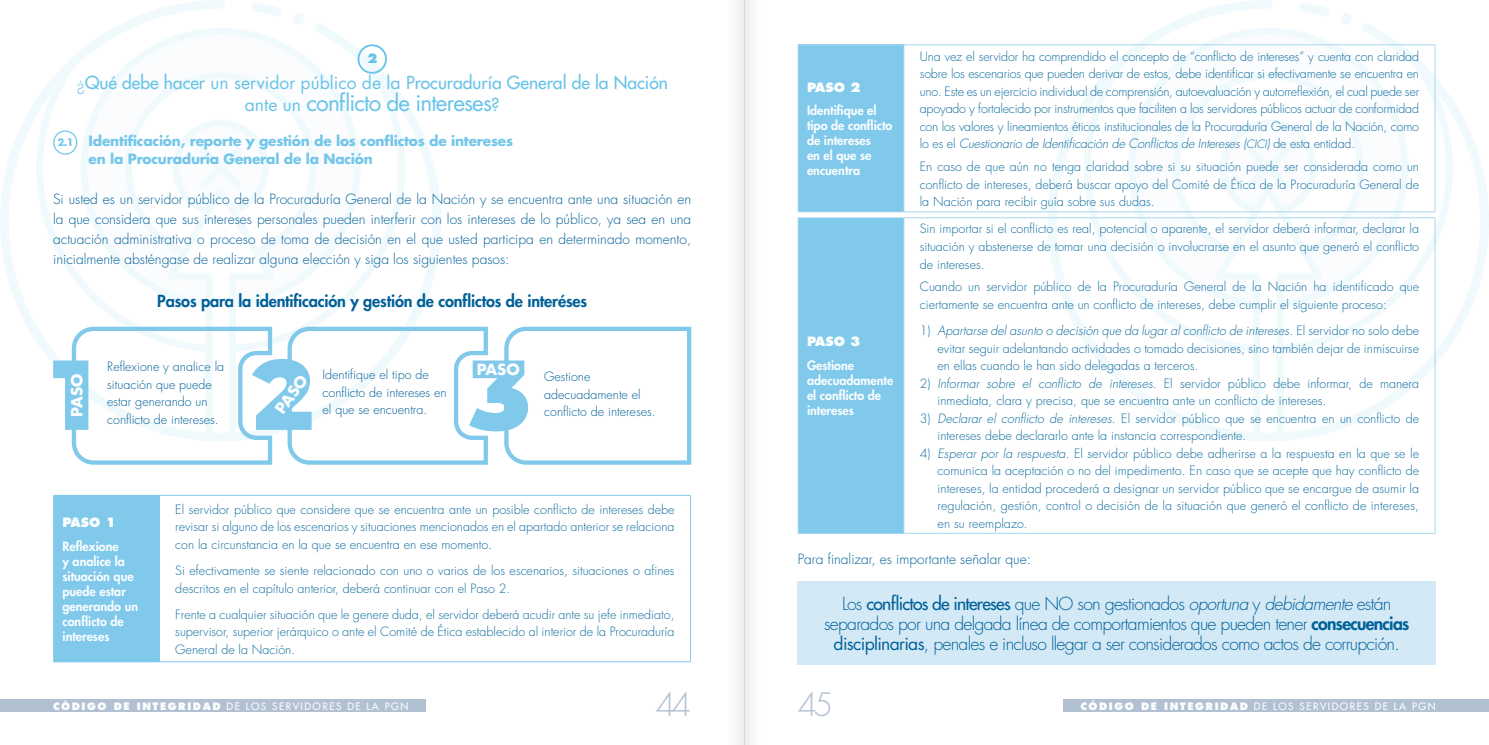
<style>
.page{position:relative;width:1489px;height:745px;background:#fff}
.page>*{position:absolute;margin:0;border:0;box-sizing:border-box;transform-origin:0 0}
.t1{font:300 31.25px "Futura Std";color:#b2c1d1}
._1-1num1_copy{font:22.5px "Futura Std";letter-spacing:-.04em;color:#68c3e8}
._2-1texto{font:300 17.5px/20px "Futura Std";letter-spacing:-.04em;color:#006098;text-align:center}
._1-1num1{font:500 17.5px "Futura Std";color:#68c3e8}
._3-1valor_historia{font:800 16.25px "Futura Std";letter-spacing:-.01em;color:#006098}
.t2{font:700 15px "Futura Std";letter-spacing:-.005em;color:#fcfeff}
._2-1texto-2{font:300 13.75px/20px "Futura Std";color:#006098;text-align:justify}
._1-3num2{font:700 13.75px/17.5px "Futura Std";letter-spacing:-.015em;color:#73c6e9}
._2-2texto_copy{font:300 13.75px "Futura Std";color:#006098}
._3-3historias{font:300 12.5px/17.5px "Futura Std";color:#0e6c9e;text-align:justify}
._2-1texto-3{font:300 12.5px/17.5px "Futura Std";color:#006098}
._3-3historias-2{font:800 12.5px/15px "Futura Std";color:#fcfeff}
._3-3historias-3{font:800 12.5px "Futura Std";color:#fcfeff}
._1-2num1_numero{font:800 12.5px "Futura Std";color:#68c3e8}
.t3{font:500 10px "Futura Std";letter-spacing:.15em;color:#fcfeff}
.s1{font-weight:300}
.s2{font-weight:400}
.s3{font-size:17.5px}
.s4{font-size:10px}
.s5{font-style:italic}
.s6{font-style:italic;font-size:11.25px}
.s7{font-weight:500}
.s8{font-weight:800}
</style>
<div class="page">
<svg style="left:1047px;top:0;width:441px;height:441px"></svg>
<svg style="left:0;top:0;width:387px;height:363px"></svg>
<div style="left:0;top:699px;width:425px;height:12px;background:#b2c1d1"></div>
<div style="left:1063px;top:699px;width:425px;height:12px;background:#b2c1d1"></div>
<img style="left:738px;top:0;width:13px;height:744px">
<svg style="left:53px;top:72px;width:638px;height:392px"></svg>
<div style="left:54px;top:495px;width:105px;height:166px;background:#80c9eb"></div>
<hr style="left:53px;top:494px;width:106px;height:1px;background:#80c9eb">
<hr style="left:53px;top:495px;width:1px;height:166px;background:#80c9eb">
<hr style="left:159px;top:494px;width:532px;height:1px;background:#80c9eb">
<hr style="left:159px;top:495px;width:1px;height:166px;background:#80c9eb">
<hr style="left:690px;top:495px;width:1px;height:166px;background:#80c9eb">
<hr style="left:53px;top:661px;width:106px;height:1px;background:#80c9eb">
<hr style="left:159px;top:661px;width:532px;height:1px;background:#80c9eb">
<div style="left:357px;top:44px;width:30px;height:30px;border:2px solid #68c3e8;border-radius:50%"></div>
<div style="left:53px;top:130px;width:24px;height:24px;border:1px solid #73c6e9;border-radius:50%"></div>
<div style="left:797px;top:581px;width:638px;height:83px;background:#d3e9f6"></div>
<div style="left:798px;top:45px;width:105px;height:167px;background:#80c9eb"></div>
<hr style="left:797px;top:44px;width:106px;height:1px;background:#a8d7ef">
<hr style="left:797px;top:45px;width:1px;height:166px;background:#a8d7ef">
<hr style="left:903px;top:44px;width:532px;height:1px;background:#a8d7ef">
<hr style="left:903px;top:45px;width:1px;height:166px;background:#a8d7ef">
<hr style="left:1434px;top:45px;width:1px;height:166px;background:#a8d7ef">
<hr style="left:797px;top:211px;width:106px;height:1px;background:#a8d7ef">
<hr style="left:903px;top:211px;width:532px;height:1px;background:#a8d7ef">
<div style="left:798px;top:218px;width:105px;height:315px;background:#80c9eb"></div>
<hr style="left:797px;top:217px;width:106px;height:1px;background:#a8d7ef">
<hr style="left:797px;top:218px;width:1px;height:314px;background:#a8d7ef">
<hr style="left:903px;top:217px;width:532px;height:1px;background:#a8d7ef">
<hr style="left:903px;top:218px;width:1px;height:314px;background:#a8d7ef">
<hr style="left:1434px;top:218px;width:1px;height:314px;background:#a8d7ef">
<hr style="left:797px;top:532px;width:106px;height:1px;background:#a8d7ef">
<hr style="left:903px;top:532px;width:532px;height:1px;background:#a8d7ef">
<p class="_1-2num1_numero" style="left:367px;top:50px;width:12px">2</p>
<p class="_1-1num1" style="left:77px;top:71px;width:593px"><span class="s1">¿</span>Qué debe hacer <span class="s2">un servidor público de la</span> Procuraduría General de la Nación</p>
<p class="_1-1num1_copy" style="left:245px;top:89px;width:256px"><span class="s3">ante un</span> conflicto de intereses<span class="s3">?</span></p>
<p class="_1-3num2" style="left:89px;top:132px;width:426px;text-indent:-31px"><span class="s4">2.1</span> Identificación, reporte y gestión de los conflictos de intereses en la Procuraduría General de la Nación</p>
<p class="_2-1texto-2" style="left:53px;top:189px;width:639px">Si usted es un servidor público de la Procuraduría General de la Nación y se encuentra ante una situación en la que considera que sus intereses personales pueden interferir con los intereses de lo público, ya sea en una actuación administrativa o proceso de toma de decisión en el que usted participa en determinado momento, inicialmente absténgase de realizar alguna elección y siga los siguientes pasos:</p>
<p class="_3-1valor_historia" style="left:157px;top:291px;width:431px">Pasos para la identificación y gestión de conflictos de interéses</p>
<p class="t2" style="left:67px;top:417px;width:45px;rotate:-90deg">PASO</p>
<p class="_2-1texto-3" style="left:107px;top:358px;width:118px">Reflexione y analice la situación que puede estar generando un conflicto de intereses.</p>
<p class="_2-1texto-3" style="left:322px;top:366px;width:125px">Identifique el tipo de conflicto de intereses en el que se encuentra.</p>
<p class="_2-1texto-3" style="left:544px;top:368px;width:113px">Gestione adecuadamente el conflicto de intereses.</p>
<p class="t2" style="left:477px;top:359px;width:45px">PASO</p>
<p class="t2" style="left:271px;top:405px;width:45px;rotate:-54deg">PASO</p>
<p class="_3-3historias-3" style="left:62px;top:514px;width:55px">PASO 1</p>
<p class="_3-3historias-2" style="left:62px;top:538px;width:77px">Reflexione<br>y analice la situación que puede estar generando un conflicto de intereses</p>
<p class="_3-3historias" style="left:175px;top:500px;width:500px">El servidor público que considere que se encuentra ante un posible conflicto de intereses debe revisar si alguno de los escenarios y situaciones mencionados en el apartado anterior se relaciona con la circunstancia en la que se encuentra en ese momento.</p>
<p class="_3-3historias" style="left:175px;top:561px;width:500px">Si efectivamente se siente relacionado con uno o varios de los escenarios, situaciones o afines descritos en el capítulo anterior, deberá continuar con el Paso 2.</p>
<p class="_3-3historias" style="left:175px;top:605px;width:500px">Frente a cualquier situación que le genere duda, el servidor deberá acudir ante su jefe inmediato, supervisor, superior jerárquico o ante el Comité de Ética establecido al interior de la Procuraduría General de la Nación.</p>
<p class="_3-3historias-3" style="left:807px;top:79px;width:55px">PASO 2</p>
<p class="_3-3historias-2" style="left:807px;top:103px;width:87px">Identifique el tipo de conflicto de intereses<br>en el que se encuentra</p>
<p class="_3-3historias" style="left:919px;top:48px;width:501px">Una vez el servidor ha comprendido el concepto de “conflicto de intereses” y cuenta con claridad sobre los escenarios que pueden derivar de estos, debe identificar si efectivamente se encuentra en uno. Este es un ejercicio individual de comprensión, autoevaluación y autorreflexión, el cual puede ser apoyado y fortalecido por instrumentos que faciliten a los servidores públicos actuar de conformidad con los valores y lineamientos éticos institucionales de la Procuraduría General de la Nación, como lo es el <span class="s5">Cuestionario de Identificación de Conflictos de Intereses (</span><span class="s6">CICI</span><span class="s5">)</span> de esta entidad.</p>
<p class="_3-3historias" style="left:919px;top:158px;width:501px">En caso de que aún no tenga claridad sobre si su situación puede ser considerada como un conflicto de intereses, deberá buscar apoyo del Comité de Ética de la Procuraduría General de la Nación para recibir guía sobre sus dudas.</p>
<p class="_3-3historias" style="left:919px;top:220px;width:501px">Sin importar si el conflicto es real, potencial o aparente, el servidor deberá informar, declarar la situación y abstenerse de tomar una decisión o involucrarse en el asunto que generó el conflicto de intereses.</p>
<p class="_3-3historias" style="left:919px;top:278px;width:501px">Cuando un servidor público de la Procuraduría General de la Nación ha identificado que ciertamente se encuentra ante un conflicto de intereses, debe cumplir el siguiente proceso:</p>
<p class="_3-3historias" style="left:937px;top:322px;width:483px;text-indent:-18px">1) <span class="s5">Apartarse del asunto o decisión que da lugar al conflicto de intereses</span>. El servidor no solo debe evitar seguir adelantando actividades o tomado decisiones, sino también dejar de inmiscuirse en ellas cuando le han sido delegadas a terceros.</p>
<p class="_3-3historias" style="left:937px;top:374px;width:483px;text-indent:-18px">2) <span class="s5">Informar sobre el conflicto de intereses</span>. El servidor público debe informar, de manera inmediata, clara y precisa, que se encuentra ante un conflicto de intereses.</p>
<p class="_3-3historias" style="left:937px;top:409px;width:483px;text-indent:-18px">3) <span class="s5">Declarar el conflicto de intereses</span>. El servidor público que se encuentra en un conflicto de intereses debe declararlo ante la instancia correspondiente.</p>
<p class="_3-3historias" style="left:937px;top:444px;width:483px;text-indent:-18px">4) <span class="s5">Esperar por la respuesta</span>. El servidor público debe adherirse a la respuesta en la que se le comunica la aceptación o no del impedimento. En caso que se acepte que hay conflicto de intereses, la entidad procederá a designar un servidor público que se encargue de asumir la regulación, gestión, control o decisión de la situación que generó el conflicto de intereses, en su reemplazo.</p>
<p class="_2-2texto_copy" style="left:797px;top:550px;width:235px">Para finalizar, es importante señalar que:</p>
<p class="_2-1texto" style="left:824px;top:594px;width:587px">Los <span class="s7">conflictos de intereses</span> que NO son gestionados <span class="s5">oportuna</span> y <span class="s5">debidamente</span> están separados por una delgada línea de comportamientos que pueden tener <span class="s8">consecuencias </span><span class="s2">disciplinarias</span>, penales e incluso llegar a ser considerados como actos de corrupción.</p>
<p class="_3-3historias-3" style="left:807px;top:333px;width:55px">PASO 3</p>
<p class="_3-3historias-2" style="left:807px;top:358px;width:88px">Gestione adecuadamente el conflicto de intereses</p>
<p class="t3" style="left:53px;top:699px;width:357px"><span class="s8">CÓDIGO DE INTEGRIDAD</span> DE LOS SERVIDORES DE LA PGN</p>
<h1 class="t1" style="left:655px;top:684px;width:37px">44</h1>
<h1 class="t1" style="left:797px;top:684px;width:37px">45</h1>
<p class="t3" style="left:1080px;top:699px;width:357px"><span class="s8">CÓDIGO DE INTEGRIDAD</span> DE LOS SERVIDORES DE LA PGN</p>
</div>
